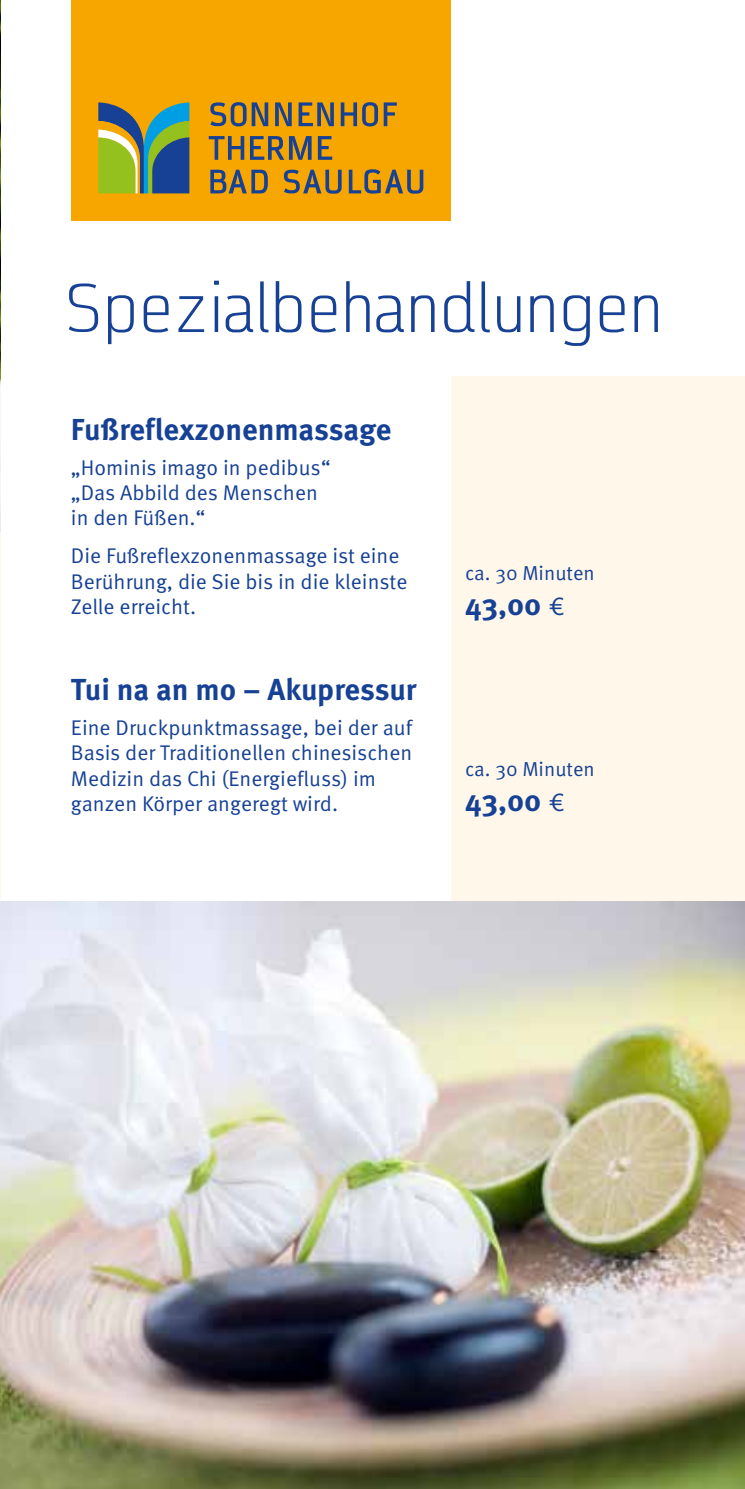
<style>
.page{position:relative;width:745px;height:1489px;background:#fff}
.page>*{position:absolute;margin:0;border:0;box-sizing:border-box;transform-origin:0 0}
.t1{font:300 60.5px "AF Diwa";color:#164194}
.t2{font:700 30.25px "Meta Pro";letter-spacing:-.005em;color:#164194}
.t3{font:21.25px/25.2px "Meta Pro Norm";color:#164194}
.t4{font:20.25px "Meta Pro Norm";color:#164194}
.s1{font-family:"Meta Pro Norm";font-weight:400;font-size:25.25px}
</style>
<div class="page">
<hr style="left:0;top:505px;width:1px;height:681px;background:#fff7ea">
<img style="left:0;top:0;width:1px;height:531px">
<div style="left:451px;top:376px;width:293px;height:869px;background:#fff7ea"></div>
<div style="left:71px;top:0;width:379px;height:221px;background:#f7a600"></div>
<svg style="left:210px;top:102px;width:58px;height:24px"></svg>
<svg style="left:275px;top:102px;width:16px;height:24px"></svg>
<svg style="left:298px;top:102px;width:36px;height:24px"></svg>
<svg style="left:340px;top:102px;width:56px;height:24px"></svg>
<svg style="left:208px;top:136px;width:36px;height:24px"></svg>
<svg style="left:250px;top:136px;width:61px;height:24px"></svg>
<svg style="left:317px;top:136px;width:15px;height:24px"></svg>
<svg style="left:210px;top:170px;width:58px;height:24px"></svg>
<svg style="left:284px;top:170px;width:57px;height:24px"></svg>
<svg style="left:348px;top:169px;width:75px;height:25px"></svg>
<svg style="left:98px;top:102px;width:91px;height:91px;background:#6d8f64"></svg>
<img style="left:0;top:901px;width:744px;height:587px">
<h1 class="t1" style="left:64px;top:271px;width:600px">Spezialbehandlungen</h1>
<h2 class="t2" style="left:71px;top:405px;width:322px">Fußreflexzonenmassage</h2>
<p class="t3" style="left:71px;top:453px;width:261px">„Hominis imago in pedibus“ „Das Abbild des Menschen in den Füßen.“</p>
<p class="t3" style="left:71px;top:542px;width:338px">Die Fußreflexzonenmassage ist eine<br>Berührung, die Sie bis in die kleinste<br>Zelle erreicht.</p>
<h2 class="t2" style="left:71px;top:665px;width:347px">Tui na an mo – Akupressur</h2>
<p class="t3" style="left:71px;top:713px;width:342px">Eine Druckpunktmassage, bei der auf Basis der Traditionellen chinesischen Medizin das Chi (Energiefluss) im ganzen Körper angeregt wird.</p>
<p class="t4" style="left:465px;top:557px;width:131px">ca. 30 Minuten</p>
<h2 class="t2" style="left:465px;top:581px;width:101px">43,00 <span class="s1">€</span></h2>
<p class="t4" style="left:465px;top:753px;width:131px">ca. 30 Minuten</p>
<h2 class="t2" style="left:465px;top:776px;width:101px">43,00 <span class="s1">€</span></h2>
</div>
